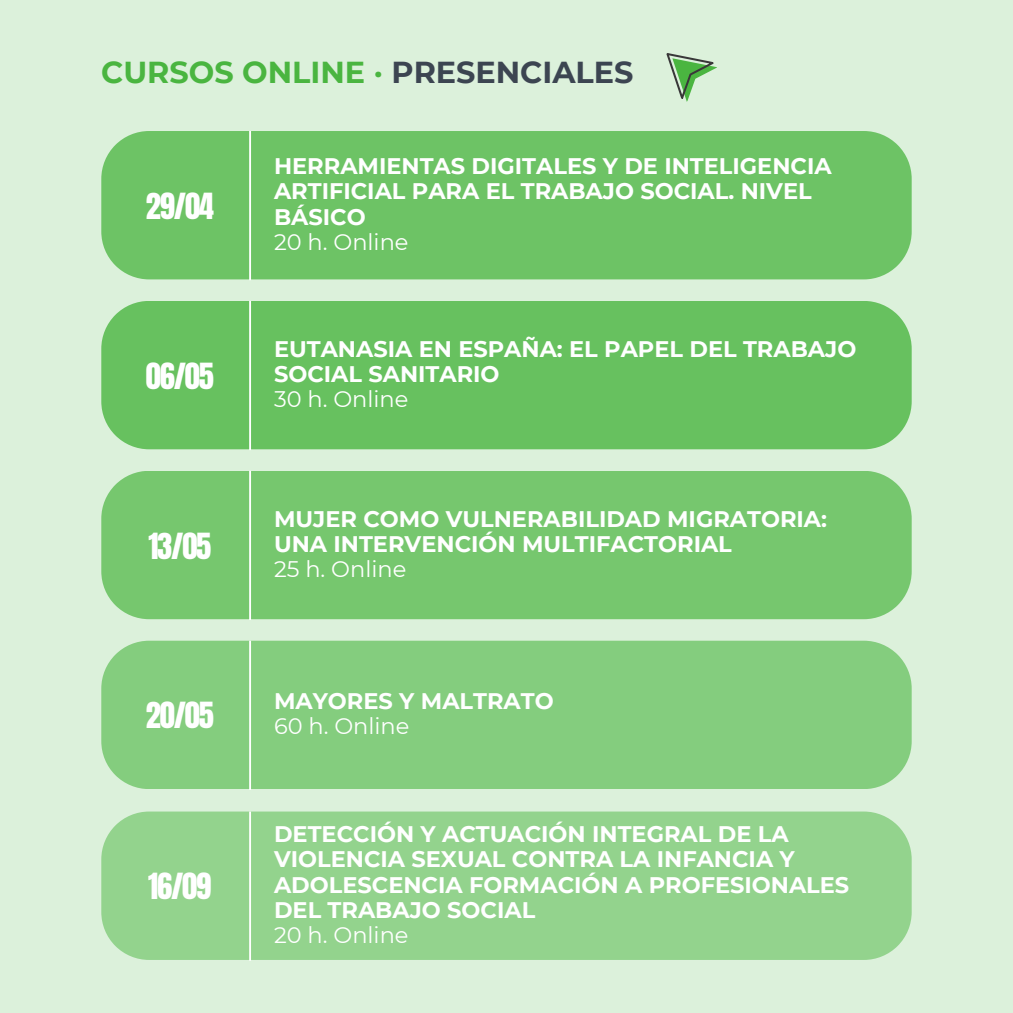
<style>
.page{position:relative;width:1013px;height:1013px;background:#fff}
.page>*{position:absolute;margin:0;border:0;box-sizing:border-box;transform-origin:0 0}
.t1{font:30.62px "Anton";letter-spacing:-.04em;color:#fff}
.t2{font:700 30.25px "Montserrat";color:#4ab540}
.t3{font:700 22.5px/25.2px "Montserrat";color:#fff}
.t4{font:22.5px "Montserrat";color:#fff}
.s1{color:#3c4551}
</style>
<div class="page">
<div style="left:0;top:0;width:1012px;height:1012px;background:#dcf1db"></div>
<div style="left:101px;top:131px;width:810px;height:148px;background:#6dc365"></div>
<hr style="left:249px;top:131px;width:2px;height:149px;background:#fff">
<div style="left:101px;top:301px;width:810px;height:148px;background:#67c15f"></div>
<hr style="left:249px;top:301px;width:2px;height:149px;background:#fff">
<div style="left:101px;top:471px;width:810px;height:148px;background:#76c76e"></div>
<hr style="left:249px;top:471px;width:2px;height:149px;background:#fff">
<div style="left:101px;top:640px;width:810px;height:149px;background:#84cd7e"></div>
<hr style="left:249px;top:640px;width:2px;height:150px;background:#fff">
<div style="left:101px;top:811px;width:810px;height:148px;background:#93d38d"></div>
<hr style="left:249px;top:811px;width:2px;height:149px;background:#fff">
<svg style="left:666px;top:53px;width:51px;height:49px"></svg>
<p class="t2" style="left:101px;top:54px;width:533px">CURSOS ONLINE · <span class="s1">PRESENCIALES</span></p>
<h2 class="t1" style="left:146px;top:184px;width:70px">29/04</h2>
<p class="t1" style="left:146px;top:354px;width:69px">06/05</p>
<p class="t1" style="left:148px;top:523px;width:65px">13/05</p>
<p class="t1" style="left:146px;top:693px;width:69px">20/05</p>
<h2 class="t1" style="left:148px;top:864px;width:65px">16/09</h2>
<p class="t3" style="left:274px;top:153px;width:559px">HERRAMIENTAS DIGITALES Y DE INTELIGENCIA<br>ARTIFICIAL PARA EL TRABAJO SOCIAL. NIVEL<br>BÁSICO</p>
<p class="t4" style="left:274px;top:228px;width:136px">20 h. Online</p>
<p class="t3" style="left:274px;top:336px;width:584px">EUTANASIA EN ESPAÑA: EL PAPEL DEL TRABAJO<br>SOCIAL SANITARIO</p>
<p class="t4" style="left:274px;top:385px;width:136px">30 h. Online</p>
<h2 class="t3" style="left:274px;top:506px;width:554px">MUJER COMO VULNERABILIDAD MIGRATORIA:<br>UNA INTERVENCIÓN MULTIFACTORIAL</h2>
<p class="t4" style="left:274px;top:555px;width:134px">25 h. Online</p>
<p class="t3" style="left:274px;top:688px;width:281px">MAYORES Y MALTRATO</p>
<h2 class="t4" style="left:274px;top:712px;width:137px">60 h. Online</h2>
<p class="t3" style="left:274px;top:821px;width:577px">DETECCIÓN Y ACTUACIÓN INTEGRAL DE LA VIOLENCIA SEXUAL CONTRA LA INFANCIA Y ADOLESCENCIA FORMACIÓN A PROFESIONALES DEL TRABAJO SOCIAL</p>
<p class="t4" style="left:274px;top:921px;width:136px">20 h. Online</p>
</div>
